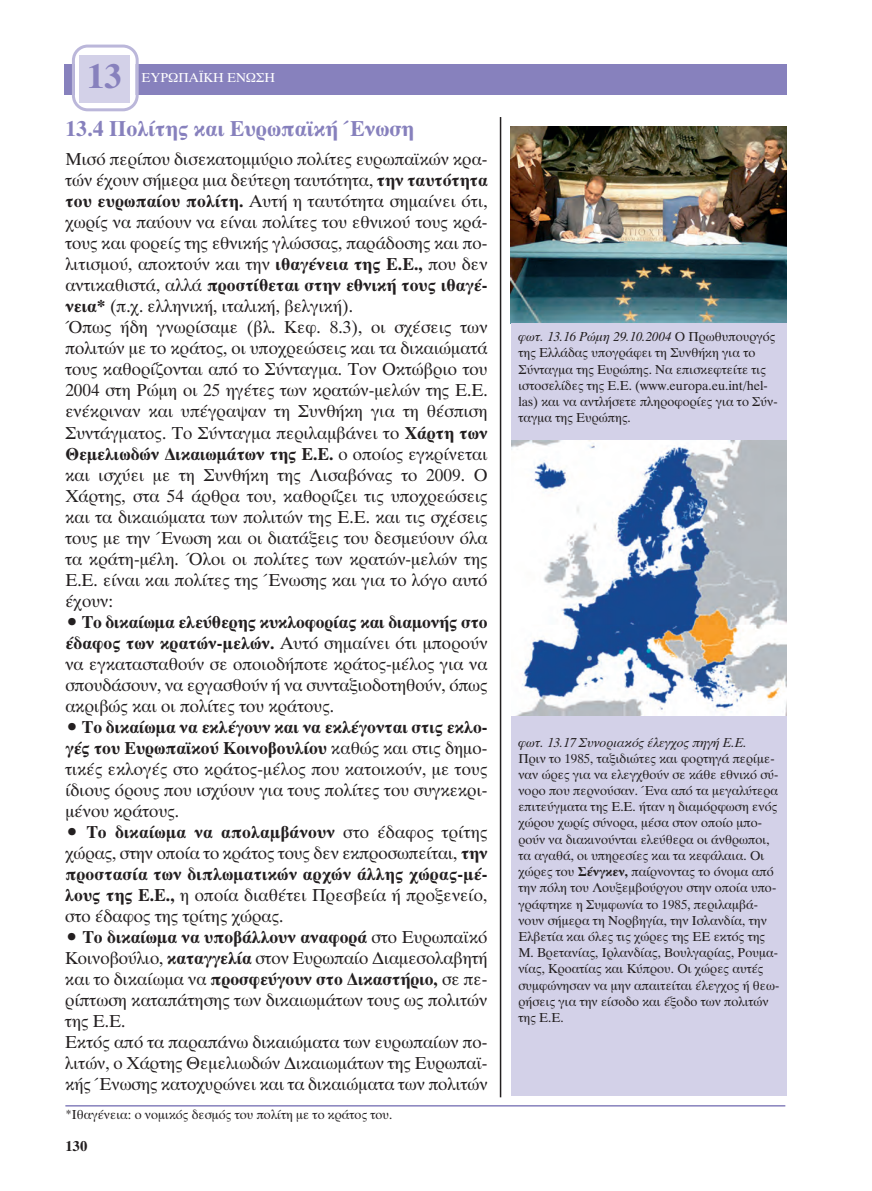
<style>
.page{position:relative;width:872px;height:1191px;background:#fff}
.page>*{position:absolute;margin:0;border:0;box-sizing:border-box;transform-origin:0 0}
.t1{font:36px "UB Times Bold";color:#8781bd}
.t2{font:22.5px "UB Times Bold";color:#8781bd}
.t3{font:18px/21px "UB Times";color:#231f20;text-align:justify}
.t4{font:15px "UB Times Bold";color:#231f20}
.t5{font:13.5px/16.2px "UB Times";color:#231f20}
.t6{font:13.5px "UB Times";color:#fff}
.s1{font-family:"UB Times Bold"}
.s2{font-family:"UB Times Italic"}
</style>
<div class="page">
<div style="left:64px;top:64px;width:723px;height:30px;background:#8781bd"></div>
<hr style="left:500px;top:117px;width:1px;height:980px;background:#231f20">
<svg style="left:72px;top:45px;width:67px;height:66px"></svg>
<div style="left:80px;top:55px;width:50px;height:47px;background:#d3d1e8"></div>
<hr style="left:65px;top:1105px;width:720px;height:1px;background:#8781bd">
<img style="left:511px;top:127px;width:276px;height:196px">
<div style="left:511px;top:323px;width:276px;height:772px;background:#d3d1e8"></div>
<img style="left:511px;top:440px;width:276px;height:276px">
<p class="t1" style="left:87px;top:57px;width:37px">13</p>
<p class="t6" style="left:142px;top:71px;width:135px">ΕΥΡΩΠΑΪΚΗ ΕΝΩΣΗ</p>
<p class="t2" style="left:65px;top:116px;width:350px">13.4 Πολίτης και Ευρωπαϊκή Ένωση</p>
<p class="t3" style="left:65px;top:149px;width:424px;text-align:left">Μισό περίπου δισεκατομμύριο πολίτες ευρωπαϊκών κρα&shy;τών έχουν σήμερα μια δεύτερη ταυτότητα, <span class="s1">την ταυτότητα του ευρωπαίου πολίτη.</span> Αυτή η ταυτότητα σημαίνει ότι, χωρίς να παύουν να είναι πολίτες του εθνικού τους κρά&shy;τους και φορείς της εθνικής γλώσσας, παράδοσης και πο&shy;λιτισμού, αποκτούν και την <span class="s1">ιθαγένεια της Ε.Ε.,</span> που δεν αντικαθιστά, αλλά <span class="s1">προστίθεται στην εθνική τους ιθαγέ&shy;νεια*</span> (π.χ. ελληνική, ιταλική, βελγική).<br>Όπως ήδη γνωρίσαμε (βλ. Κεφ. 8.3), οι σχέσεις των πολιτών με το κράτος, οι υποχρεώσεις και τα δικαιώματά τους καθορίζονται από το Σύνταγμα. Τον Οκτώβριο του 2004 στη Ρώμη οι 25 ηγέτες των κρατών-μελών της Ε.Ε. ενέκριναν και υπέγραψαν τη Συνθήκη για τη θέσπιση Συντάγματος. Το Σύνταγμα περιλαμβάνει το <span class="s1">Χάρτη των Θεμελιωδών Δικαιωμάτων της Ε.Ε.</span> ο οποίος εγκρίνεται και ισχύει με τη Συνθήκη της Λισαβόνας το 2009. Ο Χάρτης, στα 54 άρθρα του, καθορίζει τις υποχρεώσεις και τα δικαιώματα των πολιτών της Ε.Ε. και τις σχέσεις τους με την Ένωση και οι διατάξεις του δεσμεύουν όλα τα κράτη-μέλη. Όλοι οι πολίτες των κρατών-μελών της Ε.Ε. είναι και πολίτες της Ένωσης και για το λόγο αυτό έχουν:</p>
<p class="t3" style="left:65px;top:612px;width:424px">• <span class="s1">Το δικαίωμα ελεύθερης κυκλοφορίας και διαμονής στο έδαφος των κρατών-μελών.</span> Αυτό σημαίνει ότι μπορούν να εγκατασταθούν σε οποιοδήποτε κράτος-μέλος για να σπουδάσουν, να εργασθούν ή να συνταξιοδοτηθούν, όπως ακριβώς και οι πολίτες του κράτους.</p>
<p class="t3" style="left:65px;top:717px;width:424px">• <span class="s1">Το δικαίωμα να εκλέγουν και να εκλέγονται στις εκλο&shy;γές του Ευρωπαϊκού Κοινοβουλίου</span> καθώς και στις δημο&shy;τικές εκλογές στο κράτος-μέλος που κατοικούν, με τους ίδιους όρους που ισχύουν για τους πολίτες του συγκεκρι&shy;μένου κράτους.</p>
<p class="t3" style="left:65px;top:822px;width:424px">• <span class="s1">Το δικαίωμα να απολαμβάνουν</span> στο έδαφος τρίτης χώρας, στην οποία το κράτος τους δεν εκπροσωπείται, <span class="s1">την προστασία των διπλωματικών αρχών άλλης χώρας-μέ&shy;λους της Ε.Ε.,</span> η οποία διαθέτει Πρεσβεία ή προξενείο, στο έδαφος της τρίτης χώρας.</p>
<p class="t3" style="left:65px;top:927px;width:424px;text-align:left">• <span class="s1">Το δικαίωμα να υποβάλλουν αναφορά</span> στο Ευρωπαϊκό Κοινοβούλιο, <span class="s1">καταγγελία</span> στον Ευρωπαίο Διαμεσολαβητή και το δικαίωμα να <span class="s1">προσφεύγουν στο Δικαστήριο,</span> σε πε&shy;ρίπτωση καταπάτησης των δικαιωμάτων τους ως πολιτών της Ε.Ε.<br>Εκτός από τα παραπάνω δικαιώματα των ευρωπαίων πο&shy;λιτών, ο Χάρτης Θεμελιωδών Δικαιωμάτων της Ευρωπαϊ&shy;κής Ένωσης κατοχυρώνει και τα δικαιώματα των πολιτών</p>
<p class="t5" style="left:65px;top:1107px;width:328px">*Ιθαγένεια: ο νομικός δεσμός του πολίτη με το κράτος του.</p>
<p class="t4" style="left:65px;top:1138px;width:23px">130</p>
<p class="t5" style="left:518px;top:329px;width:261px"><span class="s2">φωτ. 13.16 Ρώμη 29.10.2004</span> Ο Πρωθυπουργός της Ελλάδας υπογράφει τη Συνθήκη για το Σύνταγμα της Ευρώπης. Να επισκεφτείτε τις ιστοσελίδες της Ε.Ε. (www.europa.eu.int/hel&shy;las) και να αντλήσετε πληροφορίες για το Σύν&shy;ταγμα της Ευρώπης.</p>
<p class="t5" style="left:518px;top:734px;width:262px"><span class="s2">φωτ. 13.17 Συνοριακός έλεγχος πηγή Ε.Ε.<br></span>Πριν το 1985, ταξιδιώτες και φορτηγά περίμε&shy;ναν ώρες για να ελεγχθούν σε κάθε εθνικό σύ&shy;νορο που περνούσαν. Ένα από τα μεγαλύτερα επιτεύγματα της Ε.Ε. ήταν η διαμόρφωση ενός χώρου χωρίς σύνορα, μέσα στον οποίο μπο&shy;ρούν να διακινούνται ελεύθερα οι άνθρωποι, τα αγαθά, οι υπηρεσίες και τα κεφάλαια. Οι χώρες του <span class="s1">Σένγκεν,</span> παίρνοντας το όνομα από την πόλη του Λουξεμβούργου στην οποία υπο&shy;γράφτηκε η Συμφωνία το 1985, περιλαμβά&shy;νουν σήμερα τη Νορβηγία, την Ισλανδία, την Ελβετία και όλες τις χώρες της ΕΕ εκτός της Μ. Βρετανίας, Ιρλανδίας, Βουλγαρίας, Ρουμα&shy;νίας, Κροατίας και Κύπρου. Οι χώρες αυτές συμφώνησαν να μην απαιτείται έλεγχος ή θεω&shy;ρήσεις για την είσοδο και έξοδο των πολιτών της Ε.Ε.</p>
</div>
